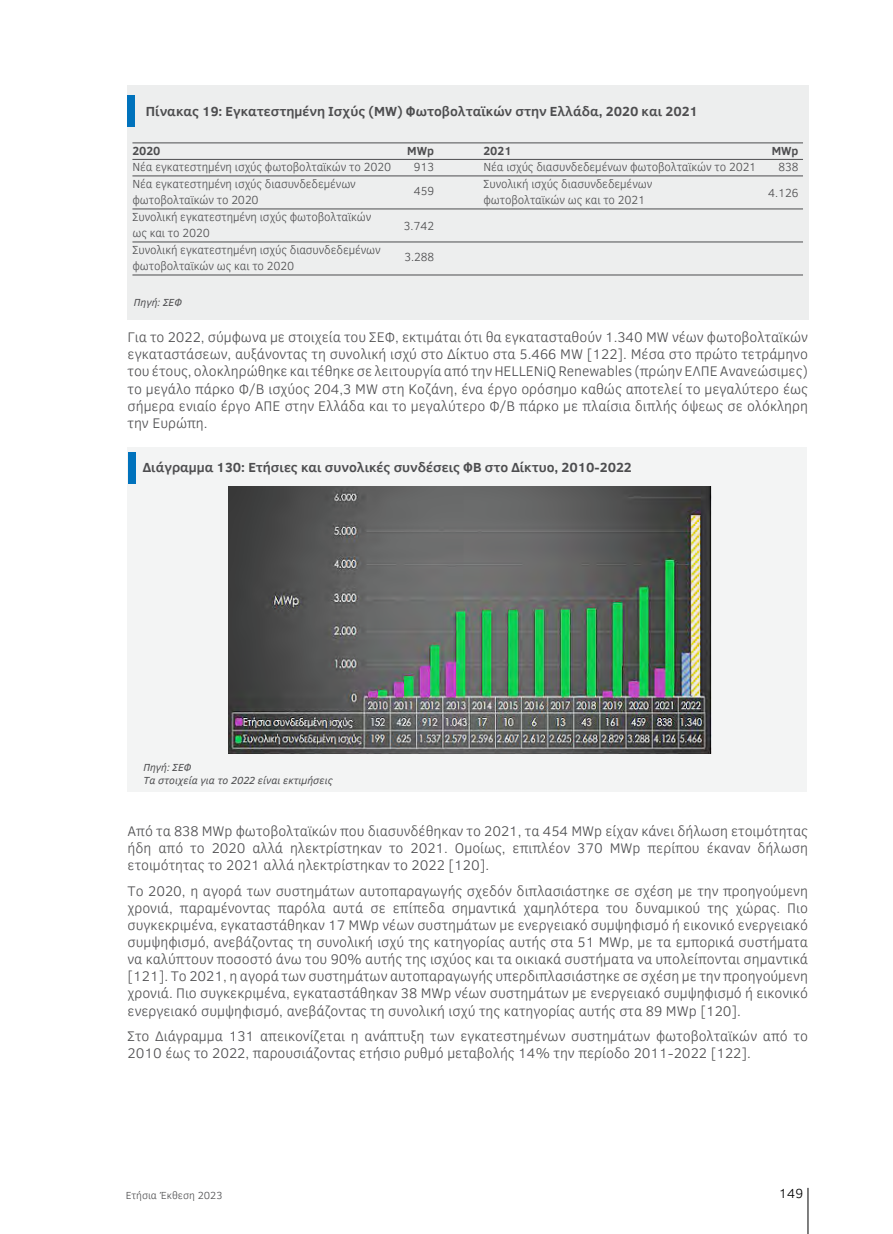
<style>
.page{position:relative;width:893px;height:1234px;background:#fff}
.page>*{position:absolute;margin:0;border:0;box-sizing:border-box;transform-origin:0 0}
.t1{font:300 14.25px/17.1px "Clear Sans";letter-spacing:-.005em;color:#4d4d4f;text-align:justify}
.t2{font:700 13.5px "Clear Sans";letter-spacing:-.005em;color:#4d4d4f}
.t3{font:300 13.5px "Clear Sans";color:#000}
.t4{font:300 12px/16.5px "Clear Sans";letter-spacing:-.01em;color:#4d4d4f}
.t5{font:700 12px "Clear Sans";letter-spacing:-.005em;color:#4d4d4f}
.t6{font:italic 10.5px/12.6px "Clear Sans";letter-spacing:-.005em;color:#4d4d4f}
.t7{font:300 10.5px "Clear Sans";color:#4d4d4f}
</style>
<div class="page">
<hr style="left:808px;top:1187px;width:1px;height:46px;background:#000">
<div style="left:128px;top:447px;width:679px;height:344px;background:#f3f4f4"></div>
<div style="left:128px;top:452px;width:8px;height:31px;background:#0072bc"></div>
<img style="left:229px;top:486px;width:482px;height:267px">
<div style="left:128px;top:85px;width:681px;height:234px;background:#edeeee"></div>
<div style="left:128px;top:95px;width:7px;height:31px;background:#0072bc"></div>
<hr style="left:132px;top:142px;width:671px;height:1px;background:#4d4d4f">
<hr style="left:132px;top:159px;width:671px;height:1px;background:#4d4d4f">
<hr style="left:132px;top:175px;width:671px;height:1px;background:#4d4d4f">
<hr style="left:132px;top:208px;width:671px;height:1px;background:#4d4d4f">
<hr style="left:132px;top:241px;width:671px;height:1px;background:#4d4d4f">
<hr style="left:132px;top:274px;width:671px;height:1px;background:#4d4d4f">
<p class="t2" style="left:146px;top:102px;width:554px">Πίνακας 19: Εγκατεστημένη Ισχύς (MW) Φωτοβολταϊκών στην Ελλάδα, 2020 και 2021</p>
<p class="t5" style="left:132px;top:142px;width:30px">2020</p>
<p class="t5" style="left:407px;top:142px;width:28px">MWp</p>
<p class="t5" style="left:483px;top:142px;width:30px">2021</p>
<p class="t5" style="left:772px;top:142px;width:28px">MWp</p>
<p class="t4" style="left:132px;top:159px;width:260px">Νέα εγκατεστημένη ισχύς φωτοβολταϊκών το 2020</p>
<p class="t4" style="left:414px;top:159px;width:22px">913</p>
<p class="t4" style="left:483px;top:159px;width:274px">Νέα ισχύς διασυνδεδεμένων φωτοβολταϊκών το 2021</p>
<p class="t4" style="left:779px;top:159px;width:21px">838</p>
<p class="t4" style="left:132px;top:175px;width:225px">Νέα εγκατεστημένη ισχύς διασυνδεδεμένων</p>
<p class="t4" style="left:483px;top:175px;width:170px">Συνολική ισχύς διασυνδεδεμένων</p>
<p class="t4" style="left:132px;top:192px;width:128px">φωτοβολταϊκών το 2020</p>
<p class="t4" style="left:414px;top:183px;width:22px">459</p>
<p class="t4" style="left:768px;top:184px;width:32px">4.126</p>
<p class="t4" style="left:483px;top:192px;width:163px">φωτοβολταϊκών ως και το 2021</p>
<p class="t4" style="left:132px;top:208px;width:240px">Συνολική εγκατεστημένη ισχύς φωτοβολταϊκών ως και το 2020</p>
<p class="t4" style="left:404px;top:217px;width:32px">3.742</p>
<p class="t4" style="left:132px;top:241px;width:250px">Συνολική εγκατεστημένη ισχύς διασυνδεδεμένων φωτοβολταϊκών ως και το 2020</p>
<p class="t4" style="left:405px;top:249px;width:31px">3.288</p>
<p class="t6" style="left:134px;top:295px;width:49px">Πηγή: ΣΕΦ</p>
<p class="t1" style="left:128px;top:328px;width:682px">Για το 2022, σύμφωνα με στοιχεία του ΣΕΦ, εκτιμάται ότι θα εγκατασταθούν 1.340 MW νέων φωτοβολταϊκών εγκαταστάσεων, αυξάνοντας τη συνολική ισχύ στο Δίκτυο στα 5.466 MW [122]. Μέσα στο πρώτο τετράμηνο του έτους, ολοκληρώθηκε και τέθηκε σε λειτουργία από την HELLENiQ Renewables (πρώην ΕΛΠΕ Ανανεώσιμες) το μεγάλο πάρκο Φ/Β ισχύoς 204,3 ΜW στη Κοζάνη, ένα έργο ορόσημο καθώς αποτελεί το μεγαλύτερο έως σήμερα ενιαίο έργο ΑΠΕ στην Ελλάδα και το μεγαλύτερο Φ/Β πάρκο με πλαίσια διπλής όψεως σε ολόκληρη την Ευρώπη.</p>
<p class="t2" style="left:143px;top:457px;width:490px">Διάγραμμα 130: Ετήσιες και συνολικές συνδέσεις ΦΒ στο Δίκτυο, 2010-2022</p>
<p class="t6" style="left:144px;top:761px;width:191px">Πηγή: ΣΕΦ<br>Τα στοιχεία για το 2022 είναι εκτιμήσεις</p>
<p class="t1" style="left:128px;top:822px;width:682px">Από τα 838 MWp φωτοβολταϊκών που διασυνδέθηκαν το 2021, τα 454 MWp είχαν κάνει δήλωση ετοιμότητας ήδη από το 2020 αλλά ηλεκτρίστηκαν το 2021. Ομοίως, επιπλέον 370 MWp περίπου έκαναν δήλωση ετοιμότητας το 2021 αλλά ηλεκτρίστηκαν το 2022 [120].</p>
<p class="t1" style="left:128px;top:882px;width:682px">Το 2020, η αγορά των συστημάτων αυτοπαραγωγής σχεδόν διπλασιάστηκε σε σχέση με την προηγούμενη χρονιά, παραμένοντας παρόλα αυτά σε επίπεδα σημαντικά χαμηλότερα του δυναμικού της χώρας. Πιο συγκεκριμένα, εγκαταστάθηκαν 17 MWp νέων συστημάτων με ενεργειακό συμψηφισμό ή εικονικό ενεργειακό συμψηφισμό, ανεβάζοντας τη συνολική ισχύ της κατηγορίας αυτής στα 51 MWp, με τα εμπορικά συστήματα να καλύπτουν ποσοστό άνω του 90% αυτής της ισχύος και τα οικιακά συστήματα να υπολείπονται σημαντικά [121]. Το 2021, η αγορά των συστημάτων αυτοπαραγωγής υπερδιπλασιάστηκε σε σχέση με την προηγούμενη χρονιά. Πιο συγκεκριμένα, εγκαταστάθηκαν 38 MWp νέων συστημάτων με ενεργειακό συμψηφισμό ή εικονικό ενεργειακό συμψηφισμό, ανεβάζοντας τη συνολική ισχύ της κατηγορίας αυτής στα 89 MWp [120].</p>
<p class="t1" style="left:128px;top:1027px;width:682px">Στο Διάγραμμα 131 απεικονίζεται η ανάπτυξη των εγκατεστημένων συστημάτων φωτοβολταϊκών από το<br>2010 έως το 2022, παρουσιάζοντας ετήσιο ρυθμό μεταβολής 14% την περίοδο 2011-2022 [122].</p>
<p class="t7" style="left:126px;top:1187px;width:98px">Ετήσια Έκθεση 2023</p>
<p class="t3" style="left:779px;top:1183px;width:26px">149</p>
</div>
